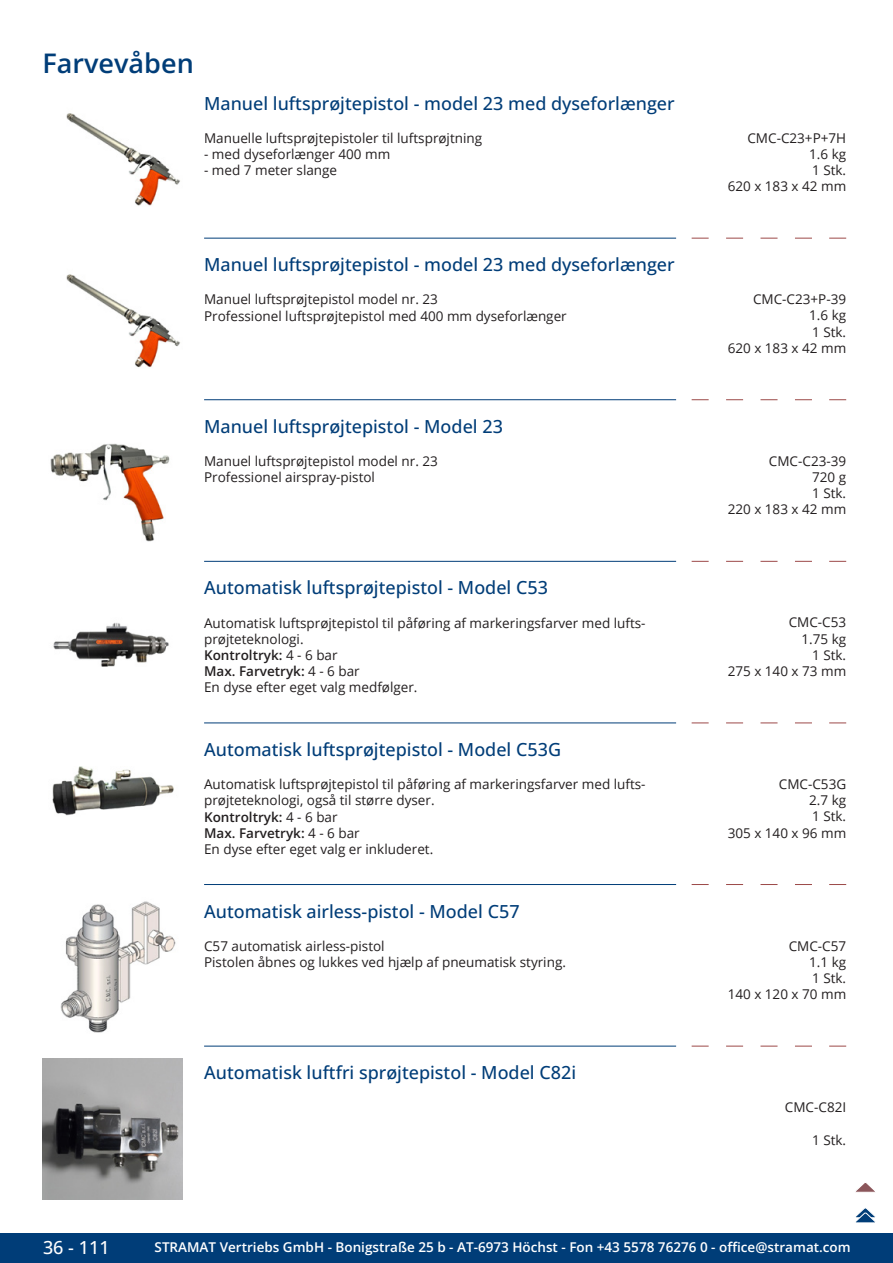
<style>
.page{position:relative;width:893px;height:1263px;background:#fff}
.page>*{position:absolute;margin:0;border:0;box-sizing:border-box;transform-origin:0 0}
.GruppeName{font:600 27px "Open Sans";color:#003d78}
.ArtikelName{font:500 18px "Open Sans";color:#003d78}
.t1{font:500 18px "Open Sans";color:#fff}
.Beschreibung{font:13.5px/16.2px "Open Sans";color:#231f20}
.ArtikelNummer{font:13.5px "Open Sans";color:#231f20}
.t2{font:600 13.5px "Open Sans";color:#fff}
.s1{font-weight:600}
</style>
<div class="page">
<div style="left:0;top:1233px;width:893px;height:30px;background:#003d78"></div>
<img style="left:66px;top:113px;width:114px;height:93px">
<img style="left:66px;top:274px;width:114px;height:94px">
<svg style="left:692px;top:238px;width:17px;height:1px"></svg>
<svg style="left:726px;top:238px;width:17px;height:1px"></svg>
<svg style="left:760px;top:238px;width:17px;height:1px"></svg>
<svg style="left:795px;top:238px;width:17px;height:1px"></svg>
<svg style="left:829px;top:238px;width:17px;height:1px"></svg>
<hr style="left:204px;top:238px;width:472px;height:1px;background:#003d78">
<img style="left:50px;top:443px;width:120px;height:99px">
<svg style="left:692px;top:399px;width:17px;height:1px"></svg>
<svg style="left:726px;top:399px;width:17px;height:1px"></svg>
<svg style="left:760px;top:399px;width:17px;height:1px"></svg>
<svg style="left:795px;top:399px;width:17px;height:1px"></svg>
<svg style="left:829px;top:399px;width:17px;height:1px"></svg>
<hr style="left:204px;top:399px;width:472px;height:1px;background:#003d78">
<img style="left:53px;top:622px;width:116px;height:45px">
<svg style="left:692px;top:561px;width:17px;height:1px"></svg>
<svg style="left:726px;top:561px;width:17px;height:1px"></svg>
<svg style="left:760px;top:561px;width:17px;height:1px"></svg>
<svg style="left:795px;top:561px;width:17px;height:1px"></svg>
<svg style="left:829px;top:561px;width:17px;height:1px"></svg>
<hr style="left:204px;top:561px;width:472px;height:1px;background:#003d78">
<img style="left:52px;top:766px;width:122px;height:50px">
<svg style="left:692px;top:723px;width:17px;height:1px"></svg>
<svg style="left:726px;top:723px;width:17px;height:1px"></svg>
<svg style="left:760px;top:723px;width:17px;height:1px"></svg>
<svg style="left:795px;top:723px;width:17px;height:1px"></svg>
<svg style="left:829px;top:723px;width:17px;height:1px"></svg>
<hr style="left:204px;top:723px;width:472px;height:1px;background:#003d78">
<img style="left:60px;top:901px;width:116px;height:132px">
<svg style="left:692px;top:884px;width:17px;height:1px"></svg>
<svg style="left:726px;top:884px;width:17px;height:1px"></svg>
<svg style="left:760px;top:884px;width:17px;height:1px"></svg>
<svg style="left:795px;top:884px;width:17px;height:1px"></svg>
<svg style="left:829px;top:884px;width:17px;height:1px"></svg>
<hr style="left:204px;top:884px;width:472px;height:1px;background:#003d78">
<img style="left:43px;top:1059px;width:140px;height:140px">
<svg style="left:692px;top:1046px;width:17px;height:1px"></svg>
<svg style="left:726px;top:1046px;width:17px;height:1px"></svg>
<svg style="left:760px;top:1046px;width:17px;height:1px"></svg>
<svg style="left:795px;top:1046px;width:17px;height:1px"></svg>
<svg style="left:829px;top:1046px;width:17px;height:1px"></svg>
<hr style="left:204px;top:1046px;width:472px;height:1px;background:#003d78">
<svg style="left:856px;top:1183px;width:19px;height:9px"></svg>
<svg style="left:855px;top:1208px;width:21px;height:15px"></svg>
<p class="GruppeName" style="left:43px;top:44px;width:153px">Farvevåben</p>
<p class="ArtikelName" style="left:204px;top:91px;width:472px">Manuel luftsprøjtepistol - model 23 med dyseforlænger</p>
<p class="Beschreibung" style="left:204px;top:129px;width:280px">Manuelle luftsprøjtepistoler til luftsprøjtning</p>
<p class="Beschreibung" style="left:204px;top:146px;width:188px">- med dyseforlænger 400 mm</p>
<p class="Beschreibung" style="left:204px;top:162px;width:135px">- med 7 meter slange</p>
<p class="ArtikelNummer" style="left:747px;top:128px;width:100px">CMC-C23+P+7H</p>
<p class="ArtikelNummer" style="left:809px;top:145px;width:39px">1.6 kg</p>
<p class="ArtikelNummer" style="left:812px;top:161px;width:36px">1 Stk.</p>
<p class="ArtikelNummer" style="left:728px;top:177px;width:120px">620 x 183 x 42 mm</p>
<p class="ArtikelName" style="left:204px;top:252px;width:472px">Manuel luftsprøjtepistol - model 23 med dyseforlænger</p>
<p class="Beschreibung" style="left:204px;top:291px;width:364px">Manuel luftsprøjtepistol model nr. 23<br>Professionel luftsprøjtepistol med 400 mm dyseforlænger</p>
<p class="ArtikelNummer" style="left:753px;top:290px;width:95px">CMC-C23+P-39</p>
<p class="ArtikelNummer" style="left:809px;top:306px;width:39px">1.6 kg</p>
<p class="ArtikelNummer" style="left:812px;top:322px;width:36px">1 Stk.</p>
<p class="ArtikelNummer" style="left:728px;top:339px;width:120px">620 x 183 x 42 mm</p>
<p class="ArtikelName" style="left:204px;top:414px;width:300px">Manuel luftsprøjtepistol - Model 23</p>
<p class="Beschreibung" style="left:204px;top:453px;width:235px">Manuel luftsprøjtepistol model nr. 23<br>Professionel airspray-pistol</p>
<p class="ArtikelNummer" style="left:769px;top:452px;width:79px">CMC-C23-39</p>
<p class="ArtikelNummer" style="left:812px;top:468px;width:36px">720 g</p>
<p class="ArtikelNummer" style="left:812px;top:484px;width:36px">1 Stk.</p>
<p class="ArtikelNummer" style="left:728px;top:500px;width:120px">220 x 183 x 42 mm</p>
<p class="ArtikelName" style="left:204px;top:575px;width:345px">Automatisk luftsprøjtepistol - Model C53</p>
<p class="Beschreibung" style="left:204px;top:614px;width:442px">Automatisk luftsprøjtepistol til påføring af markeringsfarver med lufts&shy;prøjteteknologi.<br><span class="s1">Kontroltryk:</span> 4 - 6 bar<br><span class="s1">Max. Farvetryk:</span> 4 - 6 bar<br>En dyse efter eget valg medfølger.</p>
<p class="ArtikelNummer" style="left:789px;top:613px;width:59px">CMC-C53</p>
<p class="ArtikelNummer" style="left:801px;top:629px;width:46px">1.75 kg</p>
<p class="ArtikelNummer" style="left:812px;top:646px;width:36px">1 Stk.</p>
<p class="ArtikelNummer" style="left:728px;top:662px;width:120px">275 x 140 x 73 mm</p>
<p class="ArtikelName" style="left:204px;top:737px;width:358px">Automatisk luftsprøjtepistol - Model C53G</p>
<p class="Beschreibung" style="left:204px;top:776px;width:442px">Automatisk luftsprøjtepistol til påføring af markeringsfarver med lufts&shy;prøjteteknologi, også til større dyser.<br><span class="s1">Kontroltryk:</span> 4 - 6 bar<br><span class="s1">Max. Farvetryk:</span> 4 - 6 bar<br>En dyse efter eget valg er inkluderet.</p>
<p class="ArtikelNummer" style="left:779px;top:775px;width:69px">CMC-C53G</p>
<p class="ArtikelNummer" style="left:809px;top:791px;width:39px">2.7 kg</p>
<p class="ArtikelNummer" style="left:812px;top:807px;width:36px">1 Stk.</p>
<p class="ArtikelNummer" style="left:728px;top:823px;width:120px">305 x 140 x 96 mm</p>
<p class="ArtikelName" style="left:204px;top:899px;width:317px">Automatisk airless-pistol - Model C57</p>
<p class="Beschreibung" style="left:204px;top:937px;width:363px">C57 automatisk airless-pistol<br>Pistolen åbnes og lukkes ved hjælp af pneumatisk styring.</p>
<p class="ArtikelNummer" style="left:789px;top:936px;width:59px">CMC-C57</p>
<p class="ArtikelNummer" style="left:809px;top:953px;width:39px">1.1 kg</p>
<p class="ArtikelNummer" style="left:812px;top:969px;width:36px">1 Stk.</p>
<p class="ArtikelNummer" style="left:728px;top:985px;width:120px">140 x 120 x 70 mm</p>
<p class="ArtikelName" style="left:204px;top:1060px;width:374px">Automatisk luftfri sprøjtepistol - Model C82i</p>
<p class="ArtikelNummer" style="left:785px;top:1098px;width:63px">CMC-C82I</p>
<p class="ArtikelNummer" style="left:812px;top:1130px;width:36px">1 Stk.</p>
<h2 class="t1" style="left:43px;top:1234px;width:68px">36 - 111</h2>
<p class="t2" style="left:155px;top:1238px;width:698px">STRAMAT Vertriebs GmbH - Bonigstraße 25 b - AT-6973 Höchst - Fon +43 5578 76276 0 - office@stramat.com</p>
</div>
